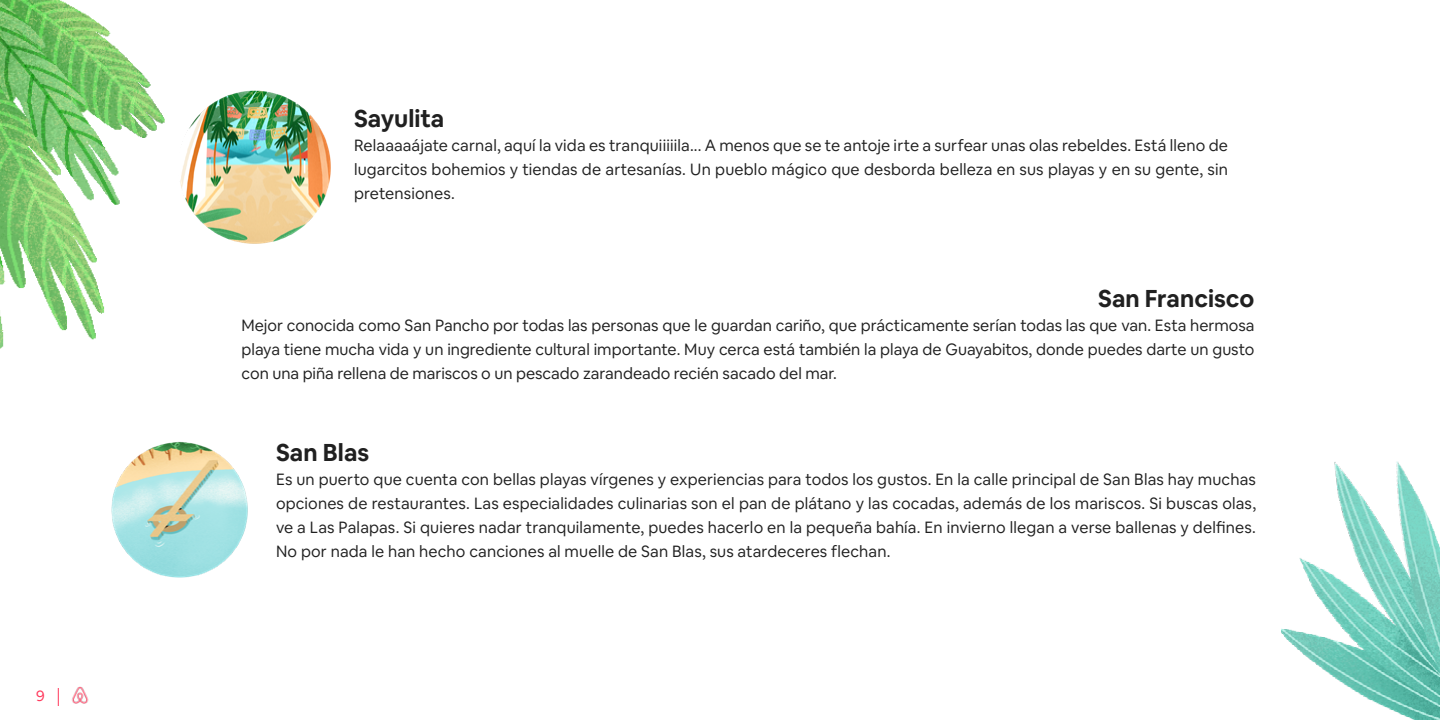
<style>
.page{position:relative;width:1440px;height:720px;background:#fff}
.page>*{position:absolute;margin:0;border:0;box-sizing:border-box;transform-origin:0 0}
.t1{font:700 24px "Airbnb Cereal";color:#202020}
.t2{font:16px/24px "Airbnb Cereal";letter-spacing:.005em;color:#202020;text-align:justify}
.t3{font:15px "Airbnb Cereal";color:#ff385b}
</style>
<div class="page">
<svg style="left:58px;top:688px;width:1px;height:18px"></svg>
<img style="left:72px;top:686px;width:17px;height:18px">
<img style="left:180px;top:90px;width:151px;height:154px">
<img style="left:111px;top:441px;width:137px;height:137px">
<img style="left:0;top:0;width:165px;height:349px">
<img style="left:1281px;top:461px;width:159px;height:259px">
<p class="t3" style="left:36px;top:687px;width:10px">9</p>
<h1 class="t1" style="left:354px;top:104px;width:92px">Sayulita</h1>
<p class="t2" style="left:354px;top:134px;width:875px">Relaaaaájate carnal, aquí la vida es tranquiiiiila... A menos que se te antoje irte a surfear unas olas rebeldes. Está lleno de lugarcitos bohemios y tiendas de artesanías. Un pueblo mágico que desborda belleza en sus playas y en su gente, sin pretensiones.</p>
<h1 class="t1" style="left:1098px;top:284px;width:158px">San Francisco</h1>
<p class="t2" style="left:242px;top:314px;width:1014px">Mejor conocida como San Pancho por todas las personas que le guardan cariño, que prácticamente serían todas las que van. Esta hermosa playa tiene mucha vida y un ingrediente cultural importante. Muy cerca está también la playa de Guayabitos, donde puedes darte un gusto con una piña rellena de mariscos o un pescado zarandeado recién sacado del mar.</p>
<h1 class="t1" style="left:276px;top:438px;width:95px">San Blas</h1>
<p class="t2" style="left:276px;top:468px;width:982px">Es un puerto que cuenta con bellas playas vírgenes y experiencias para todos los gustos. En la calle principal de San Blas hay muchas opciones de restaurantes. Las especialidades culinarias son el pan de plátano y las cocadas, además de los mariscos. Si buscas olas, ve a Las Palapas. Si quieres nadar tranquilamente, puedes hacerlo en la pequeña bahía. En invierno llegan a verse ballenas y delfines.<br>No por nada le han hecho canciones al muelle de San Blas, sus atardeceres flechan.</p>
</div>
